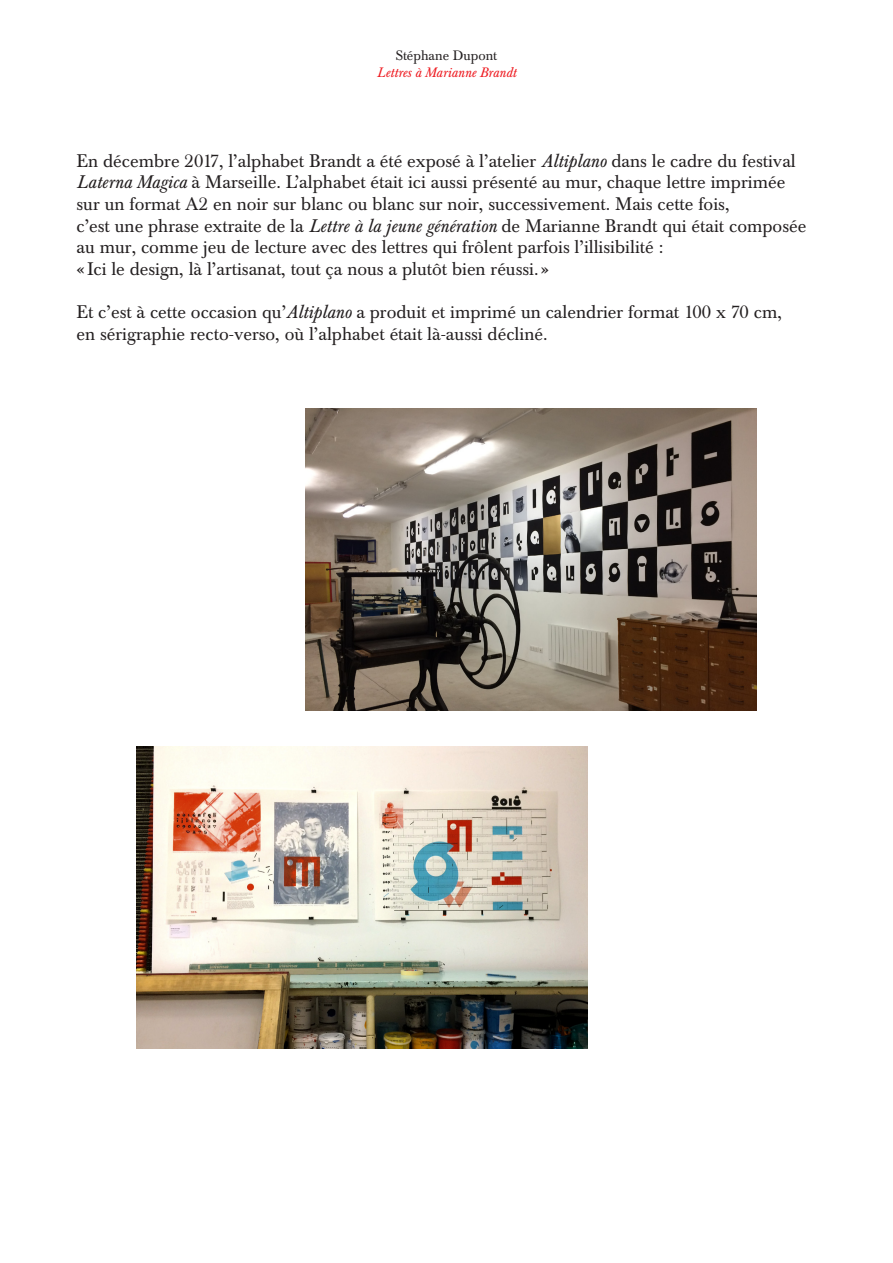
<style>
.page{position:relative;width:893px;height:1263px;background:#fff}
.page>*{position:absolute;margin:0;border:0;box-sizing:border-box;transform-origin:0 0}
.t1{font:18px/21.6px "Baskerville BE";color:#231f20}
.t2{font:italic 13.5px "Baskerville BE";color:#ee1d23}
.t3{font:13.5px "Baskerville BE";color:#231f20}
.s1{font-style:italic}
</style>
<div class="page">
<img style="left:305px;top:408px;width:451px;height:302px">
<img style="left:137px;top:746px;width:450px;height:302px">
<p class="t3" style="left:396px;top:48px;width:103px">Stéphane Dupont</p>
<p class="t2" style="left:377px;top:64px;width:141px">Lettres à Marianne Brandt</p>
<p class="t1" style="left:77px;top:150px;width:731px">En décembre 2017, l’alphabet Brandt a été exposé à l’atelier <span class="s1">Altiplano</span> dans le cadre du festival <span class="s1">Laterna Magica</span> à Marseille. L’alphabet était ici aussi présenté au mur, chaque lettre imprimée sur un format A2 en noir sur blanc ou blanc sur noir, successivement. Mais cette fois,<br>c’est une phrase extraite de la <span class="s1">Lettre à la jeune génération</span> de Marianne Brandt qui était composée au mur, comme jeu de lecture avec des lettres qui frôlent parfois l’illisibilité :<br>« Ici le design, là l’artisanat, tout ça nous a plutôt bien réussi. »</p>
<p class="t1" style="left:77px;top:301px;width:707px">Et c’est à cette occasion qu’<span class="s1">Altiplano</span> a produit et imprimé un calendrier format 100 x 70 cm, en sérigraphie recto-verso, où l’alphabet était là-aussi décliné.</p>
</div>
